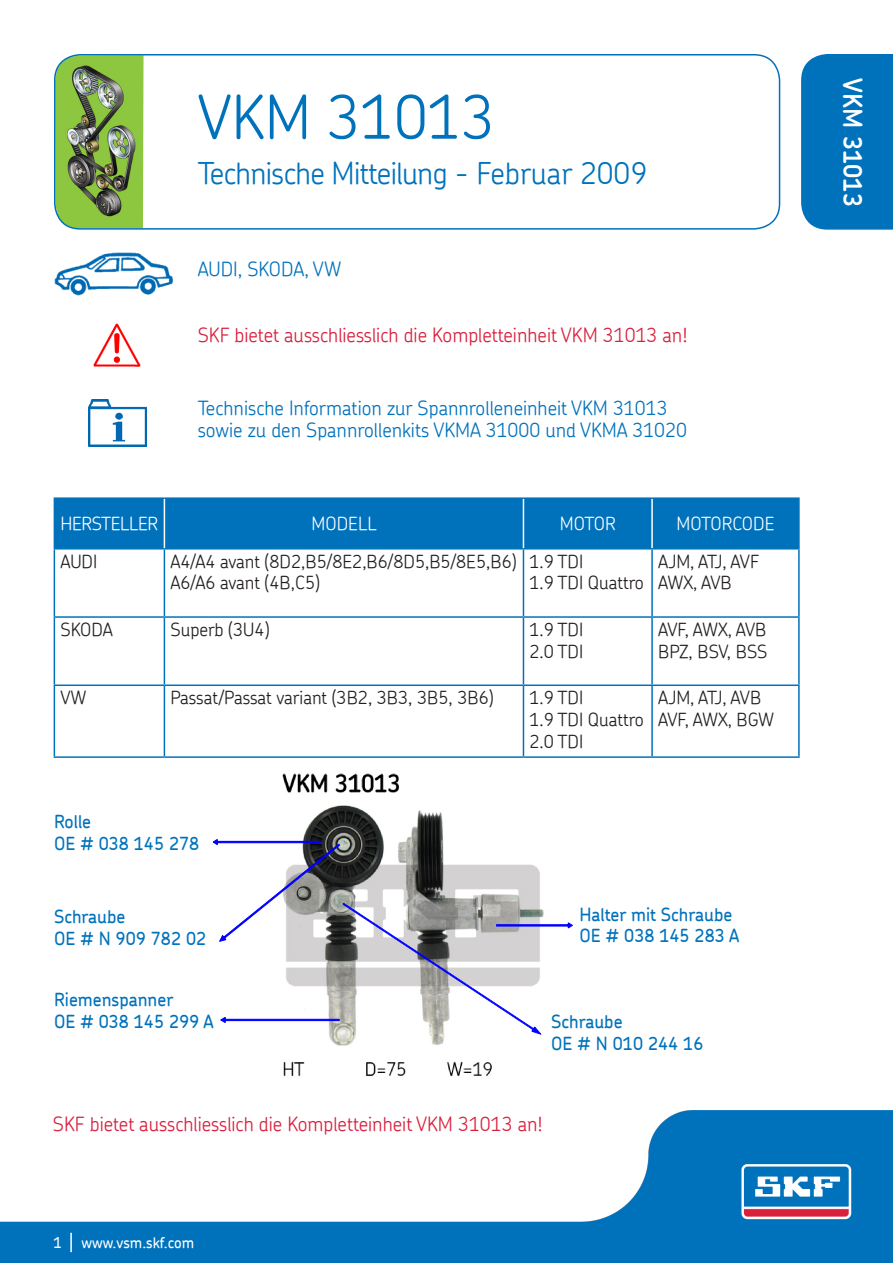
<style>
.page{position:relative;width:893px;height:1263px;background:#fff}
.page>*{position:absolute;margin:0;border:0;box-sizing:border-box;transform-origin:0 0}
.t1{font:300 60px "SKF Chevin";color:#0072bc}
.t2{font:300 30px "SKF Chevin";letter-spacing:-.02em;color:#0072bc}
.t3{font:600 25.5px "SKF Chevin";color:#fff}
.t4{font:300 19.5px "SKF Chevin";color:#0072bc}
.t5{font:300 19.5px "SKF Chevin";color:#da1f3d}
.t6{font:300 18px "SKF Chevin";color:#231f20}
.t7{font:500 18px "SKF Chevin";color:#0072bc}
.t8{font:300 18px "SKF Chevin";letter-spacing:-.02em;color:#fff}
.t9{font:300 18px "SKF Chevin";letter-spacing:-.02em;color:#231f20}
.t10{font:500 15px "SKF Chevin";color:#fff}
</style>
<div class="page">
<img style="left:55px;top:55px;width:89px;height:172px">
<div style="left:54px;top:54px;width:726px;height:176px;border:2px solid #0072bc;border-radius:26px"></div>
<img style="left:54px;top:253px;width:119px;height:43px">
<img style="left:93px;top:323px;width:48px;height:44px">
<img style="left:88px;top:399px;width:59px;height:48px">
<div style="left:801px;top:54px;width:92px;height:176px;background:#0072bc"></div>
<img style="left:0;top:1110px;width:893px;height:153px">
<svg style="left:70px;top:1233px;width:2px;height:19px"></svg>
<div style="left:55px;top:499px;width:743px;height:49px;background:#0072bc"></div>
<hr style="left:54px;top:549px;width:1px;height:67px;background:#0072bc">
<hr style="left:164px;top:549px;width:1px;height:67px;background:#0072bc">
<hr style="left:523px;top:549px;width:1px;height:67px;background:#0072bc">
<hr style="left:651px;top:549px;width:2px;height:67px;background:#0072bc">
<hr style="left:798px;top:549px;width:2px;height:67px;background:#0072bc">
<hr style="left:54px;top:616px;width:110px;height:2px;background:#0072bc">
<hr style="left:54px;top:618px;width:1px;height:66px;background:#0072bc">
<hr style="left:164px;top:616px;width:359px;height:2px;background:#0072bc">
<hr style="left:164px;top:618px;width:1px;height:66px;background:#0072bc">
<hr style="left:523px;top:616px;width:129px;height:2px;background:#0072bc">
<hr style="left:523px;top:618px;width:1px;height:66px;background:#0072bc">
<hr style="left:652px;top:616px;width:148px;height:2px;background:#0072bc">
<hr style="left:651px;top:618px;width:2px;height:66px;background:#0072bc">
<hr style="left:798px;top:618px;width:2px;height:66px;background:#0072bc">
<hr style="left:54px;top:684px;width:110px;height:2px;background:#0072bc">
<hr style="left:54px;top:686px;width:1px;height:70px;background:#0072bc">
<hr style="left:164px;top:684px;width:359px;height:2px;background:#0072bc">
<hr style="left:164px;top:686px;width:1px;height:70px;background:#0072bc">
<hr style="left:523px;top:684px;width:129px;height:2px;background:#0072bc">
<hr style="left:523px;top:686px;width:1px;height:70px;background:#0072bc">
<hr style="left:652px;top:684px;width:148px;height:2px;background:#0072bc">
<hr style="left:651px;top:686px;width:2px;height:70px;background:#0072bc">
<hr style="left:798px;top:686px;width:2px;height:70px;background:#0072bc">
<hr style="left:54px;top:756px;width:110px;height:2px;background:#0072bc">
<hr style="left:164px;top:756px;width:359px;height:2px;background:#0072bc">
<hr style="left:523px;top:756px;width:129px;height:2px;background:#0072bc">
<hr style="left:652px;top:756px;width:148px;height:2px;background:#0072bc">
<hr style="left:54px;top:497px;width:110px;height:2px;background:#0072bc">
<hr style="left:54px;top:499px;width:1px;height:49px;background:#0072bc">
<hr style="left:164px;top:497px;width:359px;height:2px;background:#0072bc">
<hr style="left:523px;top:497px;width:129px;height:2px;background:#0072bc">
<hr style="left:652px;top:497px;width:148px;height:2px;background:#0072bc">
<hr style="left:798px;top:499px;width:2px;height:49px;background:#0072bc">
<hr style="left:54px;top:548px;width:110px;height:1px;background:#0072bc">
<hr style="left:164px;top:548px;width:359px;height:1px;background:#0072bc">
<hr style="left:523px;top:548px;width:129px;height:1px;background:#0072bc">
<hr style="left:652px;top:548px;width:148px;height:1px;background:#0072bc">
<hr style="left:164px;top:499px;width:1px;height:49px;background:#fff">
<hr style="left:523px;top:499px;width:1px;height:49px;background:#fff">
<hr style="left:651px;top:499px;width:2px;height:49px;background:#fff">
<img style="left:282px;top:773px;width:210px;height:303px">
<svg style="left:213px;top:839px;width:360px;height:198px"></svg>
<p class="t1" style="left:198px;top:78px;width:299px">VKM 31013</p>
<p class="t2" style="left:198px;top:154px;width:451px">Technische Mitteilung - Februar 2009</p>
<p class="t4" style="left:198px;top:256px;width:145px">AUDI, SKODA, VW</p>
<p class="t5" style="left:198px;top:322px;width:491px">SKF bietet ausschliesslich die Kompletteinheit VKM 31013 an!</p>
<p class="t4" style="left:198px;top:395px;width:471px">Technische Information zur Spannrolleneinheit VKM 31013</p>
<p class="t4" style="left:198px;top:418px;width:491px">sowie zu den Spannrollenkits VKMA 31000 und VKMA 31020</p>
<p class="t8" style="left:60px;top:512px;width:99px">HERSTELLER</p>
<p class="t8" style="left:311px;top:512px;width:67px">MODELL</p>
<p class="t8" style="left:560px;top:512px;width:58px">MOTOR</p>
<p class="t8" style="left:676px;top:512px;width:100px">MOTORCODE</p>
<p class="t6" style="left:60px;top:550px;width:39px">AUDI</p>
<p class="t6" style="left:170px;top:550px;width:348px">A4/A4 avant (8D2,B5/8E2,B6/8D5,B5/8E5,B6)</p>
<p class="t6" style="left:170px;top:571px;width:151px">A6/A6 avant (4B,C5)</p>
<p class="t6" style="left:529px;top:550px;width:55px">1.9 TDI</p>
<p class="t6" style="left:529px;top:571px;width:116px">1.9 TDI Quattro</p>
<p class="t9" style="left:658px;top:550px;width:103px">AJM, ATJ, AVF</p>
<p class="t6" style="left:658px;top:571px;width:75px">AWX, AVB</p>
<p class="t6" style="left:60px;top:618px;width:54px">SKODA</p>
<p class="t6" style="left:170px;top:618px;width:101px">Superb (3U4)</p>
<p class="t6" style="left:529px;top:618px;width:55px">1.9 TDI</p>
<p class="t6" style="left:529px;top:639px;width:55px">2.0 TDI</p>
<p class="t6" style="left:60px;top:686px;width:28px">VW</p>
<p class="t6" style="left:170px;top:686px;width:325px">Passat/Passat variant (3B2, 3B3, 3B5, 3B6)</p>
<p class="t6" style="left:529px;top:686px;width:55px">1.9 TDI</p>
<p class="t6" style="left:529px;top:708px;width:116px">1.9 TDI Quattro</p>
<p class="t6" style="left:529px;top:729px;width:55px">2.0 TDI</p>
<p class="t6" style="left:658px;top:618px;width:110px">AVF, AWX, AVB</p>
<p class="t6" style="left:658px;top:639px;width:111px">BPZ, BSV, BSS</p>
<p class="t9" style="left:658px;top:686px;width:105px">AJM, ATJ, AVB</p>
<p class="t6" style="left:658px;top:708px;width:117px">AVF, AWX, BGW</p>
<p class="t7" style="left:54px;top:810px;width:39px">Rolle</p>
<p class="t7" style="left:54px;top:832px;width:147px">OE # 038 145 278</p>
<p class="t7" style="left:54px;top:905px;width:73px">Schraube</p>
<p class="t7" style="left:54px;top:927px;width:154px">OE # N 909 782 02</p>
<p class="t7" style="left:54px;top:988px;width:121px">Riemenspanner</p>
<p class="t7" style="left:54px;top:1009px;width:161px">OE # 038 145 299 A</p>
<p class="t7" style="left:580px;top:902px;width:154px">Halter mit Schraube</p>
<p class="t7" style="left:580px;top:924px;width:161px">OE # 038 145 283 A</p>
<p class="t7" style="left:551px;top:1010px;width:73px">Schraube</p>
<p class="t7" style="left:551px;top:1031px;width:154px">OE # N 010 244 16</p>
<p class="t5" style="left:53px;top:1111px;width:491px">SKF bietet ausschliesslich die Kompletteinheit VKM 31013 an!</p>
<p class="t10" style="left:53px;top:1232px;width:142px">1 www.vsm.skf.com</p>
<p class="t3" style="left:869px;top:78px;width:130px;rotate:90deg">VKM 31013</p>
</div>
